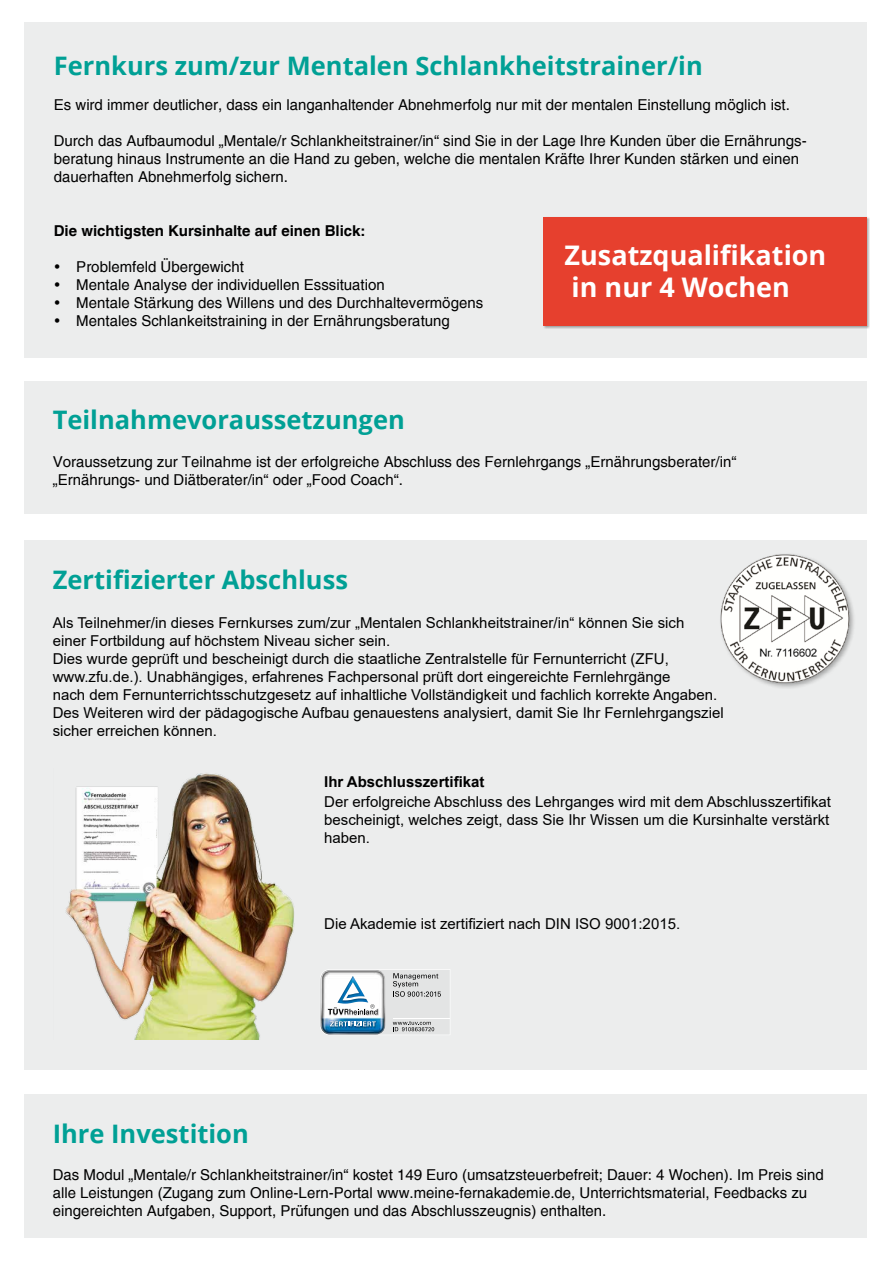
<style>
.page{position:relative;width:893px;height:1263px;background:#fff}
.page>*{position:absolute;margin:0;border:0;box-sizing:border-box;transform-origin:0 0}
.t1{font:700 27px/32.4px "Open Sans";color:#fff}
.t2{font:700 25.5px "Open Sans";color:#00a095}
.t3{font:15px/18px "Helvetica";color:#000}
.t4{font:15px/18px "Arial";color:#000}
.t5{font:700 15px "Helvetica";color:#000}
.t6{font:700 15px "Arial";color:#000}
</style>
<div class="page">
<div style="left:25px;top:22px;width:842px;height:335px;background:#eceded"></div>
<div style="left:25px;top:540px;width:842px;height:529px;background:#eceded"></div>
<div style="left:25px;top:381px;width:842px;height:133px;background:#eceded"></div>
<div style="left:25px;top:1094px;width:842px;height:143px;background:#eceded"></div>
<img style="left:65px;top:773px;width:229px;height:266px">
<svg style="left:320px;top:969px;width:130px;height:66px"></svg>
<div style="left:719px;top:552px;width:137px;height:138px;background:#000;opacity:.3"></div>
<img style="left:719px;top:553px;width:131px;height:130px">
<div style="left:543px;top:217px;width:327px;height:112px;background:#000;opacity:.3"></div>
<div style="left:543px;top:217px;width:323px;height:108px;background:#e6402e"></div>
<img style="left:142px;top:824px;width:14px;height:14px">
<div style="left:142px;top:867px;width:14px;height:14px;background:#fff;border-radius:4px"></div>
<h2 class="t2" style="left:54px;top:47px;width:650px">Fernkurs zum/zur Mentalen Schlankheitstrainer/in</h2>
<p class="t3" style="left:54px;top:95px;width:738px">Es wird immer deutlicher, dass ein langanhaltender Abnehmerfolg nur mit der mentalen Einstellung möglich ist.</p>
<p class="t3" style="left:54px;top:131px;width:754px">Durch das Aufbaumodul „Mentale/r Schlankheitstrainer/in“ sind Sie in der Lage Ihre Kunden über die Ernährungs&shy;beratung hinaus Instrumente an die Hand zu geben, welche die mentalen Kräfte Ihrer Kunden stärken und einen dauerhaften Abnehmerfolg sichern.</p>
<p class="t5" style="left:54px;top:221px;width:313px">Die wichtigsten Kursinhalte auf einen Blick:</p>
<p class="t3" style="left:54px;top:257px;width:192px">• Problemfeld Übergewicht</p>
<p class="t3" style="left:54px;top:275px;width:332px">• Mentale Analyse der individuellen Esssituation</p>
<p class="t3" style="left:54px;top:293px;width:431px">• Mentale Stärkung des Willens und des Durchhaltevermögens</p>
<p class="t3" style="left:54px;top:311px;width:397px">• Mentales Schlankeitstraining in der Ernährungsberatung</p>
<h1 class="t1" style="left:565px;top:238px;width:263px">Zusatzqualifikation in nur 4 Wochen</h1>
<h2 class="t2" style="left:53px;top:402px;width:354px">Teilnahmevoraussetzungen</h2>
<p class="t3" style="left:53px;top:452px;width:685px">Voraussetzung zur Teilnahme ist der erfolgreiche Abschluss des Fernlehrgangs „Ernährungsberater/in“ „Ernährungs- und Diätberater/in“ oder „Food Coach“.</p>
<h2 class="t2" style="left:53px;top:561px;width:297px">Zertifizierter Abschluss</h2>
<p class="t4" style="left:53px;top:613px;width:672px">Als Teilnehmer/in dieses Fernkurses zum/zur „Mentalen Schlankheitstrainer/in“ können Sie sich<br>einer Fortbildung auf höchstem Niveau sicher sein.<br>Dies wurde geprüft und bescheinigt durch die staatliche Zentralstelle für Fernunterricht (ZFU, www.zfu.de.). Unabhängiges, erfahrenes Fachpersonal prüft dort eingereichte Fernlehrgänge<br>nach dem Fernunterrichtsschutzgesetz auf inhaltliche Vollständigkeit und fachlich korrekte Angaben.<br>Des Weiteren wird der pädagogische Aufbau genauestens analysiert, damit Sie Ihr Fernlehrgangsziel sicher erreichen können.</p>
<p class="t6" style="left:324px;top:771px;width:162px">Ihr Abschlusszertifikat</p>
<p class="t4" style="left:324px;top:793px;width:508px;text-align:justify">Der erfolgreiche Abschluss des Lehrganges wird mit dem Abschlusszertifikat bescheinigt, welches zeigt, dass Sie Ihr Wissen um die Kursinhalte verstärkt haben.</p>
<h2 class="t2" style="left:53px;top:1115px;width:198px">Ihre Investition</h2>
<p class="t4" style="left:324px;top:914px;width:357px">Die Akademie ist zertifiziert nach DIN ISO 9001:2015.</p>
<p class="t3" style="left:53px;top:1166px;width:773px">Das Modul „Mentale/r Schlankheitstrainer/in“ kostet 149 Euro (umsatzsteuerbefreit; Dauer: 4 Wochen). Im Preis sind alle Leistungen (Zugang zum Online-Lern-Portal www.meine-fernakademie.de, Unterrichtsmaterial, Feedbacks zu eingereichten Aufgaben, Support, Prüfungen und das Abschlusszeugnis) enthalten.</p>
</div>
